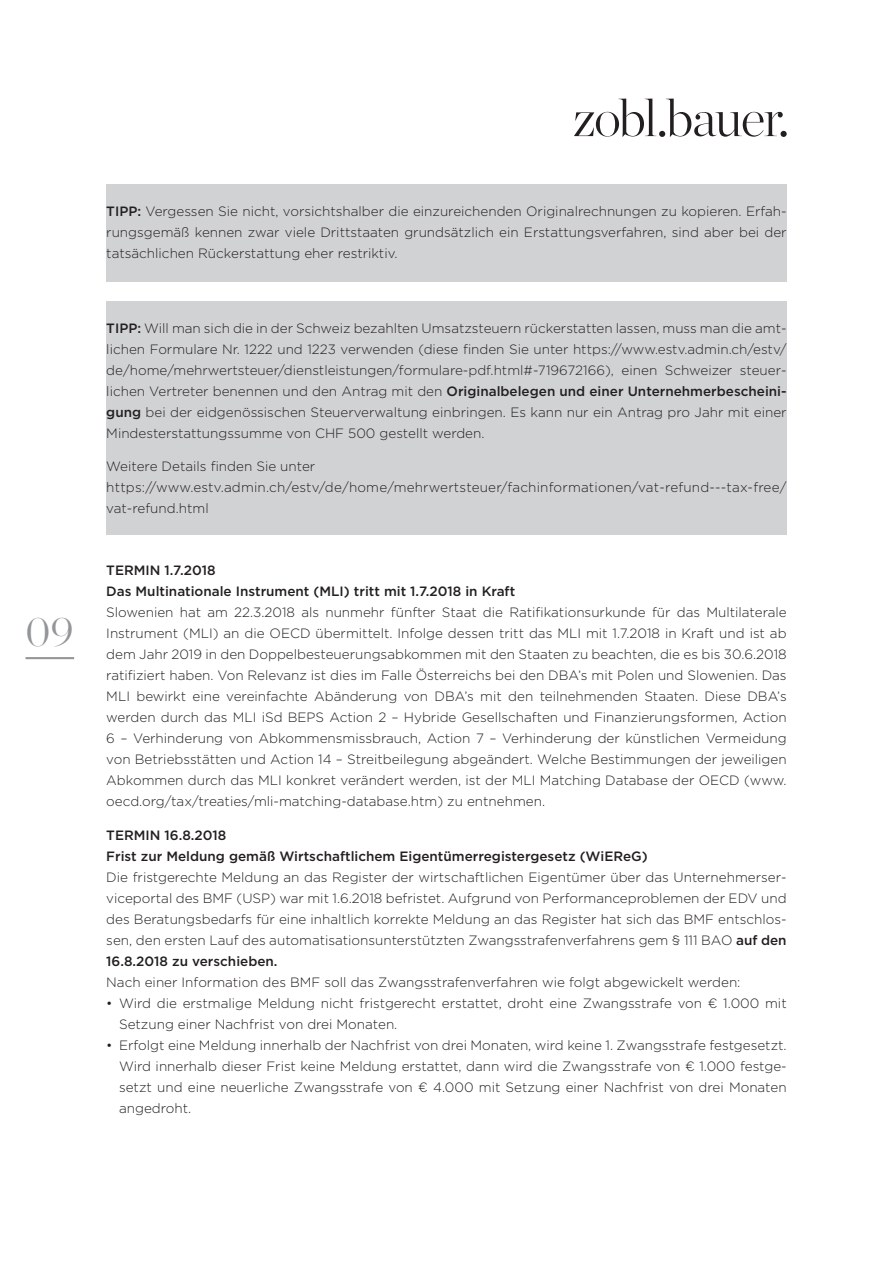
<style>
.page{position:relative;width:893px;height:1263px;background:#fff}
.page>*{position:absolute;margin:0;border:0;box-sizing:border-box;transform-origin:0 0}
.t1{font:200 42px "Chronicle Display";color:#939598}
.Copy_Abstand_7{font:300 13.5px/21px "Gotham";color:#231f20;text-align:justify}
.Copy{font:300 13.5px/21px "Gotham";color:#231f20;text-align:justify}
.Fett{font:500 13.5px "Gotham";color:#231f20}
.Zwischenheadline{font:500 13.5px "Gotham";color:#231f20}
.s1{font-weight:500}
</style>
<div class="page">
<svg style="left:574px;top:99px;width:209px;height:38px"></svg>
<div style="left:780px;top:131px;width:7px;height:6px;background:#231f20;border-radius:50%"></div>
<hr style="left:26px;top:657px;width:48px;height:2px;background:#939598">
<div style="left:106px;top:184px;width:681px;height:98px;background:#d1d2d4"></div>
<div style="left:106px;top:301px;width:681px;height:234px;background:#d1d2d4"></div>
<h1 class="t1" style="left:26px;top:600px;width:50px">09</h1>
<p class="Copy" style="left:106px;top:200px;width:682px"><span class="s1">TIPP:</span> Vergessen Sie nicht, vorsichtshalber die einzureichenden Originalrechnungen zu kopieren. Erfah&shy;rungsgemäß kennen zwar viele Drittstaaten grundsätzlich ein Erstattungsverfahren, sind aber bei der tatsächlichen Rückerstattung eher restriktiv.</p>
<p class="Copy_Abstand_7" style="left:106px;top:317px;width:682px"><span class="s1">TIPP:</span> Will man sich die in der Schweiz bezahlten Umsatzsteuern rückerstatten lassen, muss man die amt&shy;lichen Formulare Nr. 1222 und 1223 verwenden (diese finden Sie unter https://www.estv.admin.ch/estv/ de/home/mehrwertsteuer/dienstleistungen/formulare-pdf.html#-719672166), einen Schweizer steuer&shy;lichen Vertreter benennen und den Antrag mit den <span class="s1">Originalbelegen und einer Unternehmerbescheini&shy;gung</span> bei der eidgenössischen Steuerverwaltung einbringen. Es kann nur ein Antrag pro Jahr mit einer Mindesterstattungssumme von CHF 500 gestellt werden.</p>
<p class="Copy_Abstand_7" style="left:106px;top:456px;width:682px;text-align:left">Weitere Details finden Sie unter https://www.estv.admin.ch/estv/de/home/mehrwertsteuer/fachinformationen/vat-refund---tax-free/ vat-refund.html</p>
<p class="Zwischenheadline" style="left:106px;top:561px;width:111px">TERMIN 1.7.2018</p>
<p class="Fett" style="left:106px;top:582px;width:410px">Das Multinationale Instrument (MLI) tritt mit 1.7.2018 in Kraft</p>
<p class="Copy_Abstand_7" style="left:106px;top:601px;width:682px">Slowenien hat am 22.3.2018 als nunmehr fünfter Staat die Ratifikationsurkunde für das Multilaterale Instrument (MLI) an die OECD übermittelt. Infolge dessen tritt das MLI mit 1.7.2018 in Kraft und ist ab dem Jahr 2019 in den Doppelbesteuerungsabkommen mit den Staaten zu beachten, die es bis 30.6.2018 ratifiziert haben. Von Relevanz ist dies im Falle Österreichs bei den DBA’s mit Polen und Slowenien. Das MLI bewirkt eine vereinfachte Abänderung von DBA’s mit den teilnehmenden Staaten. Diese DBA’s werden durch das MLI iSd BEPS Action 2 – Hybride Gesellschaften und Finanzierungsformen, Action 6 – Verhinderung von Abkommensmissbrauch, Action 7 – Verhinderung der künstlichen Vermeidung von Betriebsstätten und Action 14 – Streitbeilegung abgeändert. Welche Bestimmungen der jeweiligen Abkommen durch das MLI konkret verändert werden, ist der MLI Matching Database der OECD (www. oecd.org/tax/treaties/mli-matching-database.htm) zu entnehmen.</p>
<p class="Zwischenheadline" style="left:106px;top:826px;width:122px">TERMIN 16.8.2018</p>
<p class="Fett" style="left:106px;top:847px;width:543px">Frist zur Meldung gemäß Wirtschaftlichem Eigentümerregistergesetz (WiEReG)</p>
<p class="Copy" style="left:106px;top:866px;width:682px">Die fristgerechte Meldung an das Register der wirtschaftlichen Eigentümer über das Unternehmerser&shy;viceportal des BMF (USP) war mit 1.6.2018 befristet. Aufgrund von Performanceproblemen der EDV und des Beratungsbedarfs für eine inhaltlich korrekte Meldung an das Register hat sich das BMF entschlos&shy;sen, den ersten Lauf des automatisationsunterstützten Zwangsstrafenverfahrens gem § 111 BAO <span class="s1">auf den 16.8.2018 zu verschieben.</span></p>
<p class="Copy" style="left:106px;top:971px;width:636px">Nach einer Information des BMF soll das Zwangsstrafenverfahren wie folgt abgewickelt werden:</p>
<p class="Copy_Abstand_7" style="left:119px;top:992px;width:669px;text-indent:-13px">• Wird die erstmalige Meldung nicht fristgerecht erstattet, droht eine Zwangsstrafe von € 1.000 mit<br>Setzung einer Nachfrist von drei Monaten.</p>
<p class="Copy_Abstand_7" style="left:119px;top:1034px;width:669px;text-indent:-13px">• Erfolgt eine Meldung innerhalb der Nachfrist von drei Monaten, wird keine 1. Zwangsstrafe festgesetzt.<br>Wird innerhalb dieser Frist keine Meldung erstattet, dann wird die Zwangsstrafe von € 1.000 festge&shy;setzt und eine neuerliche Zwangsstrafe von € 4.000 mit Setzung einer Nachfrist von drei Monaten angedroht.</p>
</div>
